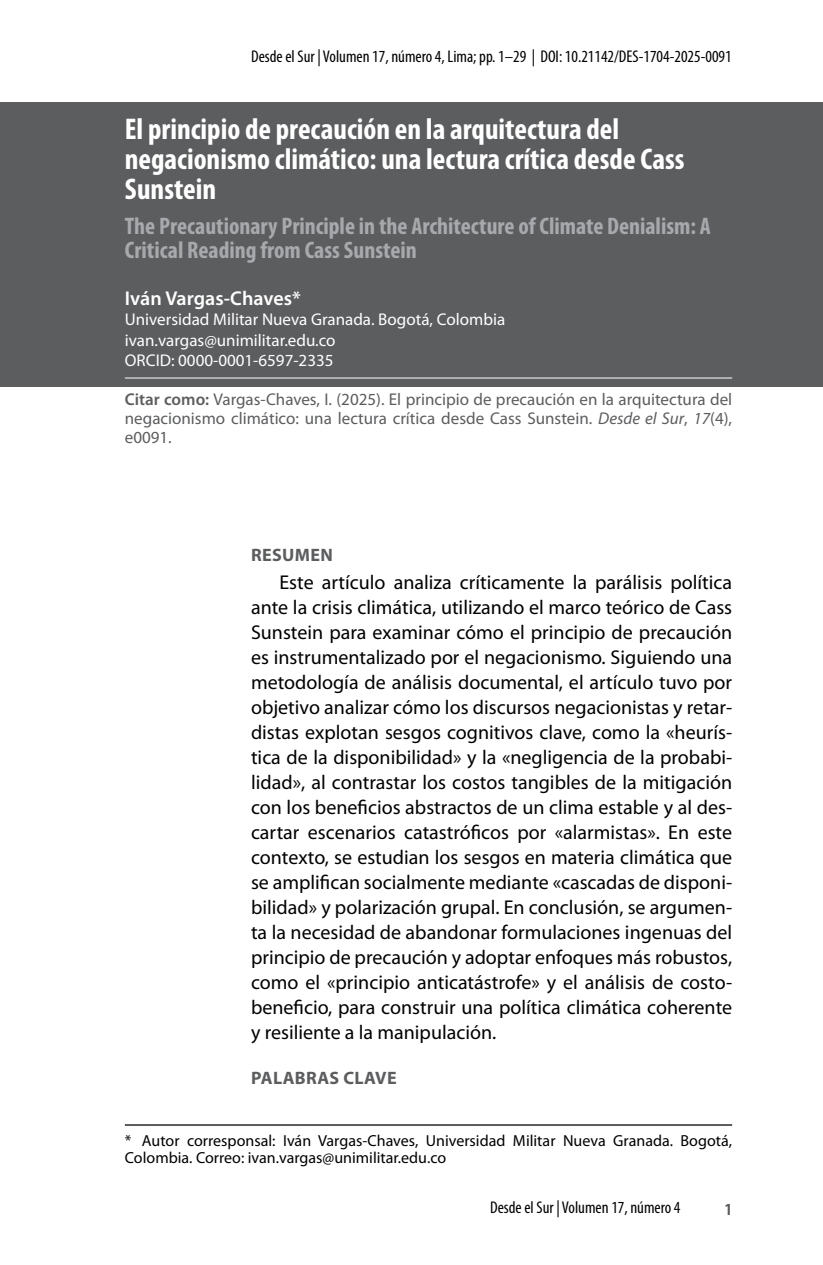
<style>
.page{position:relative;width:823px;height:1265px;background:#fff}
.page>*{position:absolute;margin:0;border:0;box-sizing:border-box;transform-origin:0 0}
.t1{font:700 condensed 30px/30px "Myriad Pro";color:#fff}
.t2{font:700 condensed 24px/24px "Myriad Pro";color:#a7a9ac}
.t3{font:20px/25px "Myriad Pro";color:#000;text-align:justify}
.t4{font:600 20px "Myriad Pro";color:#fff}
.t5{font:700 18px "Myriad Pro";letter-spacing:.02em;color:#5c5d5f}
.t6{font:17px/19px "Myriad Pro";color:#5c5d5f;text-align:justify}
.t7{font:condensed 17px "Myriad Pro";color:#000}
.t8{font:17px/20.4px "Myriad Pro";color:#fff}
.t9{font:700 condensed 17px "Myriad Pro";color:#5c5d5f}
.t10{font:16px/17px "Myriad Pro";color:#000}
.s1{font-weight:600}
.s2{font-style:italic}
</style>
<div class="page">
<div style="left:0;top:102px;width:822px;height:284px;background:#5c5d5f"></div>
<hr style="left:125px;top:377px;width:606px;height:1px;background:#fff">
<hr style="left:125px;top:1123px;width:606px;height:2px;background:#5c5d5f">
<p class="t7" style="left:251px;top:46px;width:482px">Desde el Sur | Volumen 17, número 4, Lima; pp. 1–29 | DOI: 10.21142/DES-1704-2025-0091</p>
<h1 class="t1" style="left:125px;top:113px;width:560px">El principio de precaución en la arquitectura del negacionismo climático: una lectura crítica desde Cass<br>Sunstein</h1>
<p class="t2" style="left:125px;top:214px;width:587px">The Precautionary Principle in the Architecture of Climate Denialism: A<br>Critical Reading from Cass Sunstein</p>
<p class="t4" style="left:125px;top:285px;width:177px">Iván Vargas-Chaves*</p>
<p class="t8" style="left:125px;top:309px;width:381px">Universidad Militar Nueva Granada. Bogotá, Colombia ivan.vargas@unimilitar.edu.co<br>ORCID: 0000-0001-6597-2335</p>
<p class="t6" style="left:125px;top:389px;width:608px"><span class="s1">Citar como:</span> Vargas-Chaves, I. (2025). El principio de precaución en la arquitectura del negacionismo climático: una lectura crítica desde Cass Sunstein. <span class="s2">Desde el Sur</span>, <span class="s2">17</span>(4), e0091.</p>
<p class="t5" style="left:251px;top:543px;width:83px">RESUMEN</p>
<p class="t3" style="left:251px;top:569px;width:482px;text-indent:28px">Este artículo analiza críticamente la parálisis política ante la crisis climática, utilizando el marco teórico de Cass Sunstein para examinar cómo el principio de precaución es instrumentalizado por el negacionismo. Siguiendo una metodología de análisis documental, el artículo tuvo por objetivo analizar cómo los discursos negacionistas y retar&shy;distas explotan sesgos cognitivos clave, como la «heurís&shy;tica de la disponibilidad» y la «negligencia de la probabi&shy;lidad», al contrastar los costos tangibles de la mitigación con los beneficios abstractos de un clima estable y al des&shy;cartar escenarios catastróficos por «alarmistas». En este contexto, se estudian los sesgos en materia climática que se amplifican socialmente mediante «cascadas de disponi&shy;bilidad» y polarización grupal. En conclusión, se argumen&shy;ta la necesidad de abandonar formulaciones ingenuas del principio de precaución y adoptar enfoques más robustos, como el «principio anticatástrofe» y el análisis de costo&shy;beneficio, para construir una política climática coherente y resiliente a la manipulación.</p>
<p class="t5" style="left:251px;top:1065px;width:147px">PALABRAS CLAVE</p>
<p class="t10" style="left:125px;top:1131px;width:608px">* Autor corresponsal: Iván Vargas-Chaves, Universidad Militar Nueva Granada. Bogotá,<br>Colombia. Correo: ivan.vargas@unimilitar.edu.co</p>
<p class="t7" style="left:489px;top:1196px;width:192px">Desde el Sur | Volumen 17, número 4</p>
<p class="t9" style="left:724px;top:1198px;width:9px">1</p>
</div>
